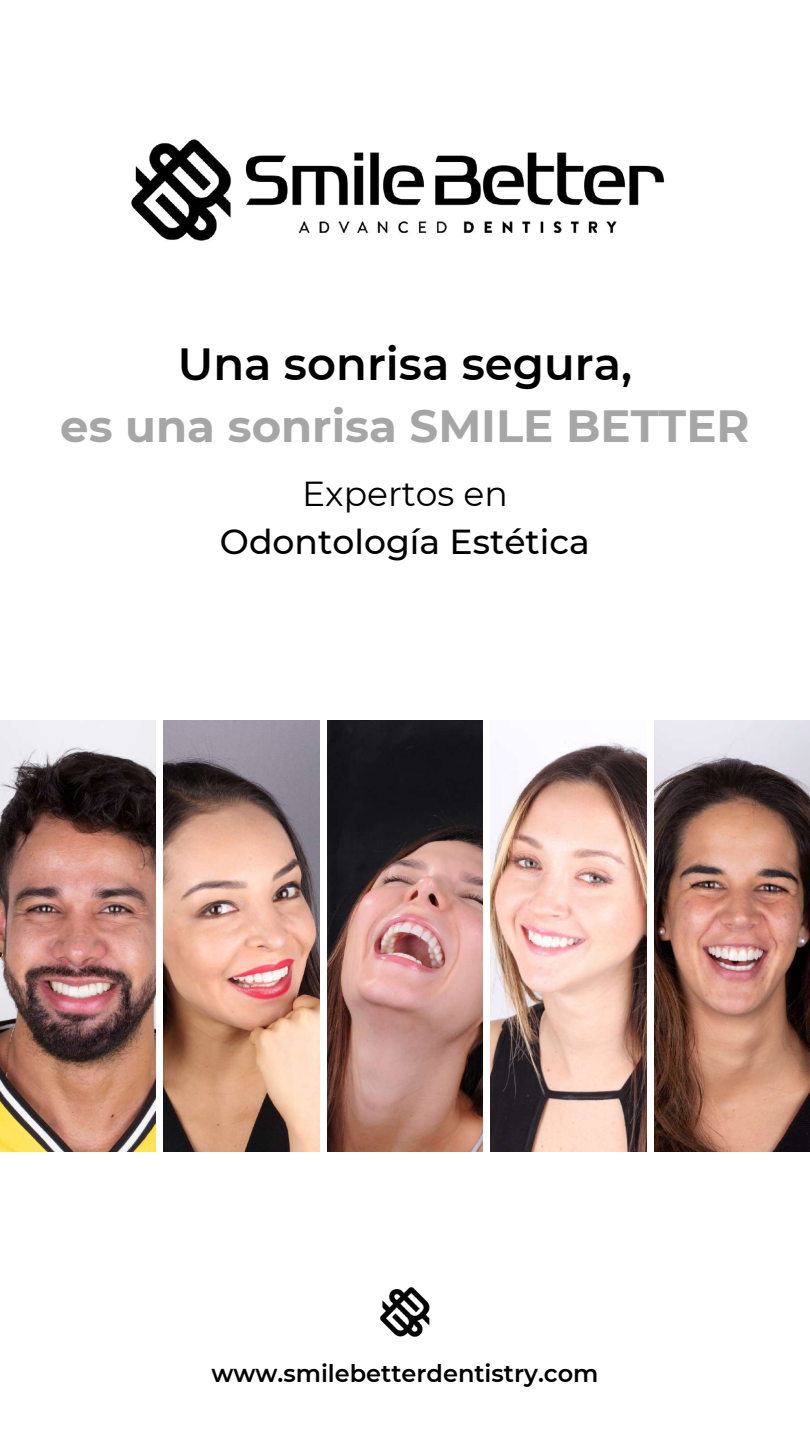
<style>
.page{position:relative;width:810px;height:1441px;background:#fff}
.page>*{position:absolute;margin:0;border:0;box-sizing:border-box;transform-origin:0 0}
.t1{font:700 45px "Montserrat";color:#a6a6a6}
.t2{font:600 45px "Montserrat";color:#000}
.t3{font:500 34.6px "Montserrat";color:#000}
.t4{font:34.6px "Montserrat";color:#000}
.t5{font:600 24px "Montserrat";color:#000}
</style>
<div class="page">
<img style="left:490px;top:742px;width:156px;height:408px">
<img style="left:327px;top:720px;width:156px;height:430px">
<img style="left:0;top:720px;width:156px;height:430px">
<img style="left:164px;top:720px;width:156px;height:430px">
<img style="left:654px;top:720px;width:156px;height:430px">
<img style="left:131px;top:139px;width:534px;height:102px">
<img style="left:380px;top:1287px;width:50px;height:50px">
<h1 class="t2" style="left:178px;top:336px;width:456px">Una sonrisa segura,</h1>
<h1 class="t1" style="left:60px;top:399px;width:691px">es una sonrisa SMILE BETTER</h1>
<h2 class="t4" style="left:302px;top:472px;width:207px">Expertos en</h2>
<h2 class="t3" style="left:220px;top:520px;width:372px">Odontología Estética</h2>
<p class="t5" style="left:211px;top:1357px;width:389px">www.smilebetterdentistry.com</p>
</div>
